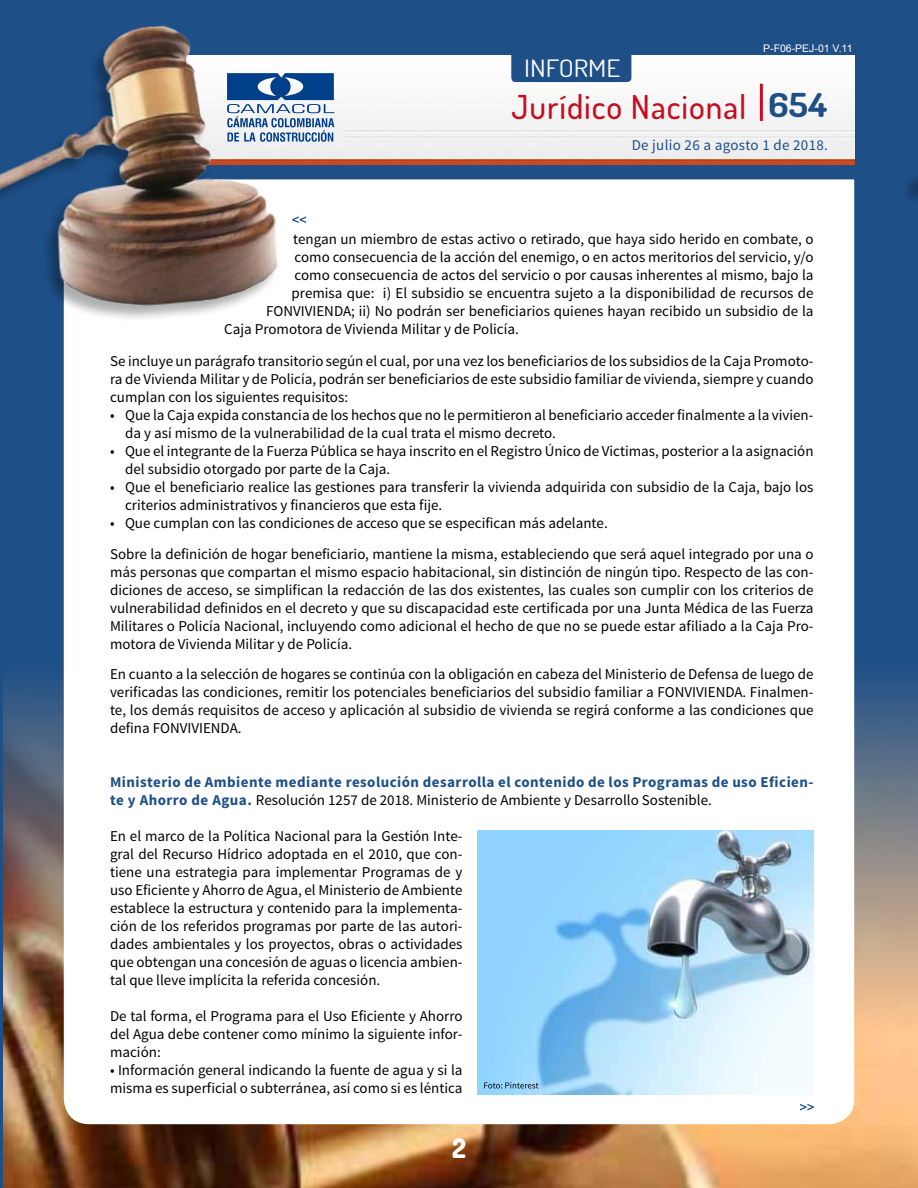
<style>
.page{position:relative;width:918px;height:1188px;background:#1e4f87}
.page>*{position:absolute;margin:0;border:0;box-sizing:border-box;transform-origin:0 0}
.t1{font:500 33px "Dosis";letter-spacing:.03em;color:#c50e1f}
.t2{font:800 27px "Dosis";color:#fff}
.t3{font:24px "Dosis";color:#fff;scale:1.14 1}
.t4{font:15px/18px "Source Sans Pro";color:#000;text-align:justify}
.t5{font:700 15px/18px "Source Sans Pro";letter-spacing:.03em;color:#1e4f87}
.t6{font:15px "Source Sans Pro";letter-spacing:.02em;color:#1e4f87}
.t7{font:10.5px "Arial";color:#fff}
.s1{font-weight:700;color:#1e4f87}
.s2{font-weight:400;color:#000}
</style>
<div class="page">
<img style="left:4px;top:665px;width:914px;height:523px">
<div style="left:64px;top:179px;width:790px;height:945px;background:#fff"></div>
<img style="left:281px;top:55px;width:573px;height:109px">
<div style="left:511px;top:37px;width:120px;height:45px;background:#1e4f87;border-radius:4px"></div>
<hr style="left:760px;top:84px;width:3px;height:37px;background:#c50e1f">
<div style="left:0;top:26px;width:278px;height:297px;background:#000;opacity:.32"></div>
<img style="left:0;top:25px;width:281px;height:291px">
<svg style="left:227px;top:73px;width:107px;height:69px;background:#7898be"></svg>
<svg style="left:292px;top:216px;width:14px;height:7px"></svg>
<svg style="left:800px;top:1104px;width:14px;height:6px"></svg>
<img style="left:477px;top:831px;width:337px;height:263px">
<svg style="left:484px;top:1082px;width:55px;height:7px"></svg>
<h3 class="t3" style="left:524px;top:53px;width:86px">INFORME</h3>
<p class="t7" style="left:763px;top:42px;width:91px">P-F06-PEJ-01 V.11</p>
<h1 class="t1" style="left:512px;top:85px;width:317px">Jurídico Nacional <span class="s1">654</span></h1>
<p class="t6" style="left:632px;top:136px;width:198px">De julio 26 a agosto 1 de 2018.</p>
<p class="t4" style="left:293px;top:231px;width:522px">tengan un miembro de estas activo o retirado, que haya sido herido en combate, o</p>
<p class="t4" style="left:295px;top:249px;width:520px">como consecuencia de la acción del enemigo, o en actos meritorios del servicio, y/o</p>
<p class="t4" style="left:295px;top:267px;width:520px">como consecuencia de actos del servicio o por causas inherentes al mismo, bajo la</p>
<p class="t4" style="left:292px;top:285px;width:523px">premisa que: i) El subsidio se encuentra sujeto a la disponibilidad de recursos de</p>
<p class="t4" style="left:266px;top:303px;width:549px">FONVIVIENDA; ii) No podrán ser beneficiarios quienes hayan recibido un subsidio de la</p>
<p class="t4" style="left:224px;top:321px;width:296px">Caja Promotora de Vivienda Militar y de Policía.</p>
<p class="t4" style="left:110px;top:352px;width:705px">Se incluye un parágrafo transitorio según el cual, por una vez los beneficiarios de los subsidios de la Caja Promoto&shy;ra de Vivienda Militar y de Policía, podrán ser beneficiarios de este subsidio familiar de vivienda, siempre y cuando cumplan con los siguientes requisitos:</p>
<p class="t4" style="left:125px;top:406px;width:690px;text-indent:-15px">• Que la Caja expida constancia de los hechos que no le permitieron al beneficiario acceder finalmente a la vivien&shy;da y así mismo de la vulnerabilidad de la cual trata el mismo decreto.</p>
<p class="t4" style="left:125px;top:442px;width:690px;text-indent:-15px">• Que el integrante de la Fuerza Pública se haya inscrito en el Registro Único de Victimas, posterior a la asignación del subsidio otorgado por parte de la Caja.</p>
<p class="t4" style="left:125px;top:478px;width:690px;text-indent:-15px">• Que el beneficiario realice las gestiones para transferir la vivienda adquirida con subsidio de la Caja, bajo los criterios administrativos y financieros que esta fije.</p>
<p class="t4" style="left:110px;top:507px;width:705px;line-height:31.5px">• Que cumplan con las condiciones de acceso que se especifican más adelante.<br>Sobre la definición de hogar beneficiario, mantiene la misma, estableciendo que será aquel integrado por una o</p>
<p class="t4" style="left:110px;top:564px;width:705px">más personas que compartan el mismo espacio habitacional, sin distinción de ningún tipo. Respecto de las con&shy;diciones de acceso, se simplifican la redacción de las dos existentes, las cuales son cumplir con los criterios de vulnerabilidad definidos en el decreto y que su discapacidad este certificada por una Junta Médica de las Fuerza Militares o Policía Nacional, incluyendo como adicional el hecho de que no se puede estar afiliado a la Caja Pro&shy;motora de Vivienda Militar y de Policía.</p>
<p class="t4" style="left:110px;top:666px;width:705px">En cuanto a la selección de hogares se continúa con la obligación en cabeza del Ministerio de Defensa de luego de verificadas las condiciones, remitir los potenciales beneficiarios del subsidio familiar a FONVIVIENDA. Finalmen&shy;te, los demás requisitos de acceso y aplicación al subsidio de vivienda se regirá conforme a las condiciones que defina FONVIVIENDA.</p>
<p class="t5" style="left:110px;top:774px;width:705px">Ministerio de Ambiente mediante resolución desarrolla el contenido de los Programas de uso Eficien&shy;te y Ahorro de Agua. <span class="s2">Resolución 1257 de 2018. Ministerio de Ambiente y Desarrollo Sostenible.</span></p>
<p class="t4" style="left:110px;top:828px;width:354px">En el marco de la Política Nacional para la Gestión Inte&shy;gral del Recurso Hídrico adoptada en el 2010, que con&shy;tiene una estrategia para implementar Programas de y uso Eficiente y Ahorro de Agua, el Ministerio de Ambiente establece la estructura y contenido para la implementa&shy;ción de los referidos programas por parte de las autori&shy;dades ambientales y los proyectos, obras o actividades que obtengan una concesión de aguas o licencia ambien&shy;tal que lleve implícita la referida concesión.</p>
<p class="t4" style="left:110px;top:1008px;width:354px">De tal forma, el Programa para el Uso Eficiente y Ahorro del Agua debe contener como mínimo la siguiente infor&shy;mación:</p>
<p class="t4" style="left:110px;top:1062px;width:354px">• Información general indicando la fuente de agua y si la misma es superficial o subterránea, así como si es léntica</p>
<h2 class="t2" style="left:452px;top:1131px;width:15px">2</h2>
</div>
